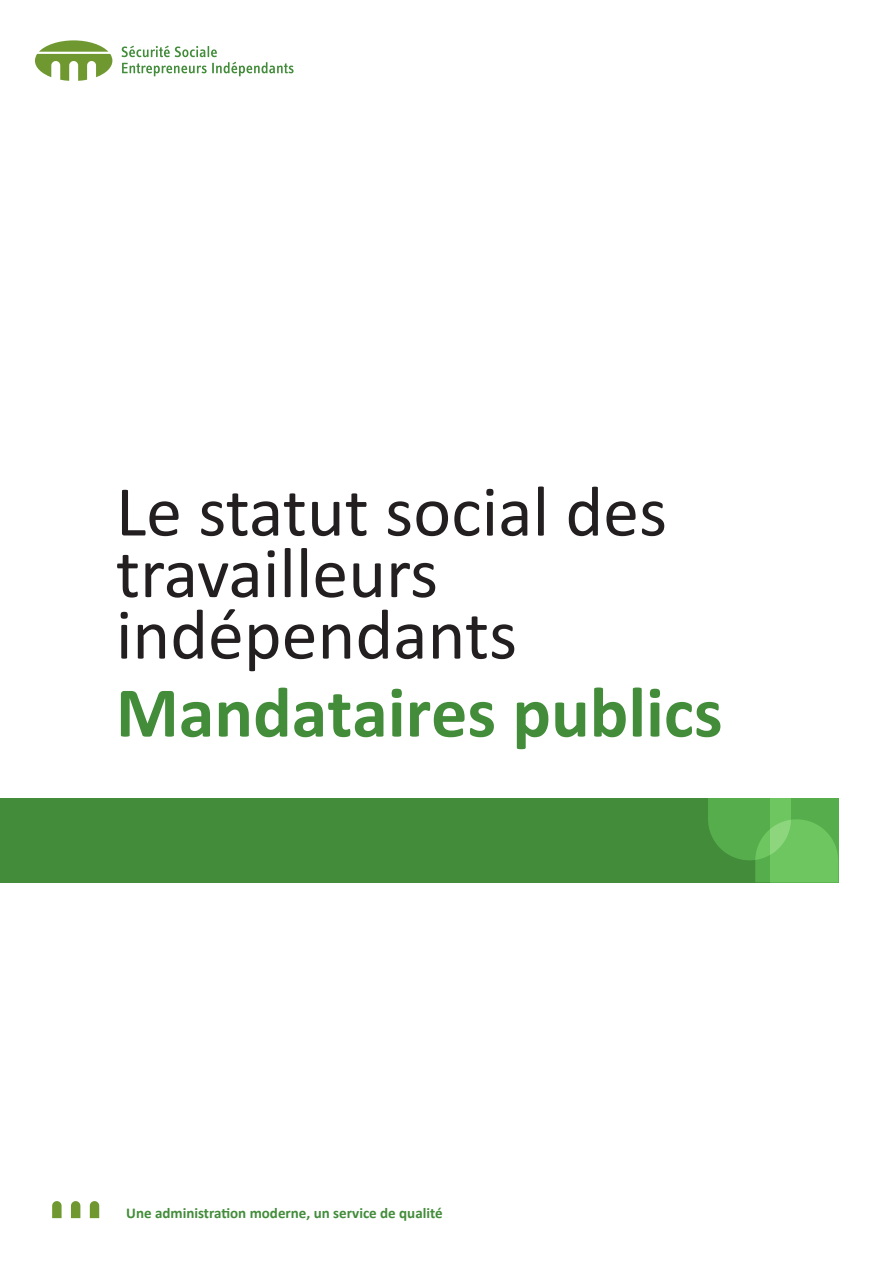
<style>
.page{position:relative;width:893px;height:1263px;background:#fff}
.page>*{position:absolute;margin:0;border:0;box-sizing:border-box;transform-origin:0 0}
.t1{font:72px/61.5px "Calibri";color:#231f20}
.t2{font:700 72px "Calibri";color:#428c3a}
.t3{font:700 15px "Calibri";color:#428c3a}
.s1{font-style:inherit}
</style>
<div class="page">
<div style="left:0;top:798px;width:839px;height:84px;background:#428c3a"></div>
<svg style="left:52px;top:1201px;width:10px;height:17px"></svg>
<svg style="left:71px;top:1201px;width:9px;height:17px"></svg>
<svg style="left:90px;top:1201px;width:9px;height:17px"></svg>
<svg style="left:35px;top:40px;width:77px;height:41px"></svg>
<svg style="left:122px;top:46px;width:172px;height:30px"></svg>
<svg style="left:708px;top:798px;width:130px;height:84px;background:#5eb453"></svg>
<p class="t1" style="left:116px;top:481px;width:553px">Le statut social des travailleurs indépendants</p>
<p class="t2" style="left:116px;top:666px;width:608px">Ma<span class="s1">ndataires</span> publics</p>
<p class="t3" style="left:126px;top:1203px;width:318px">Une administration moderne, un service de qualité</p>
</div>
